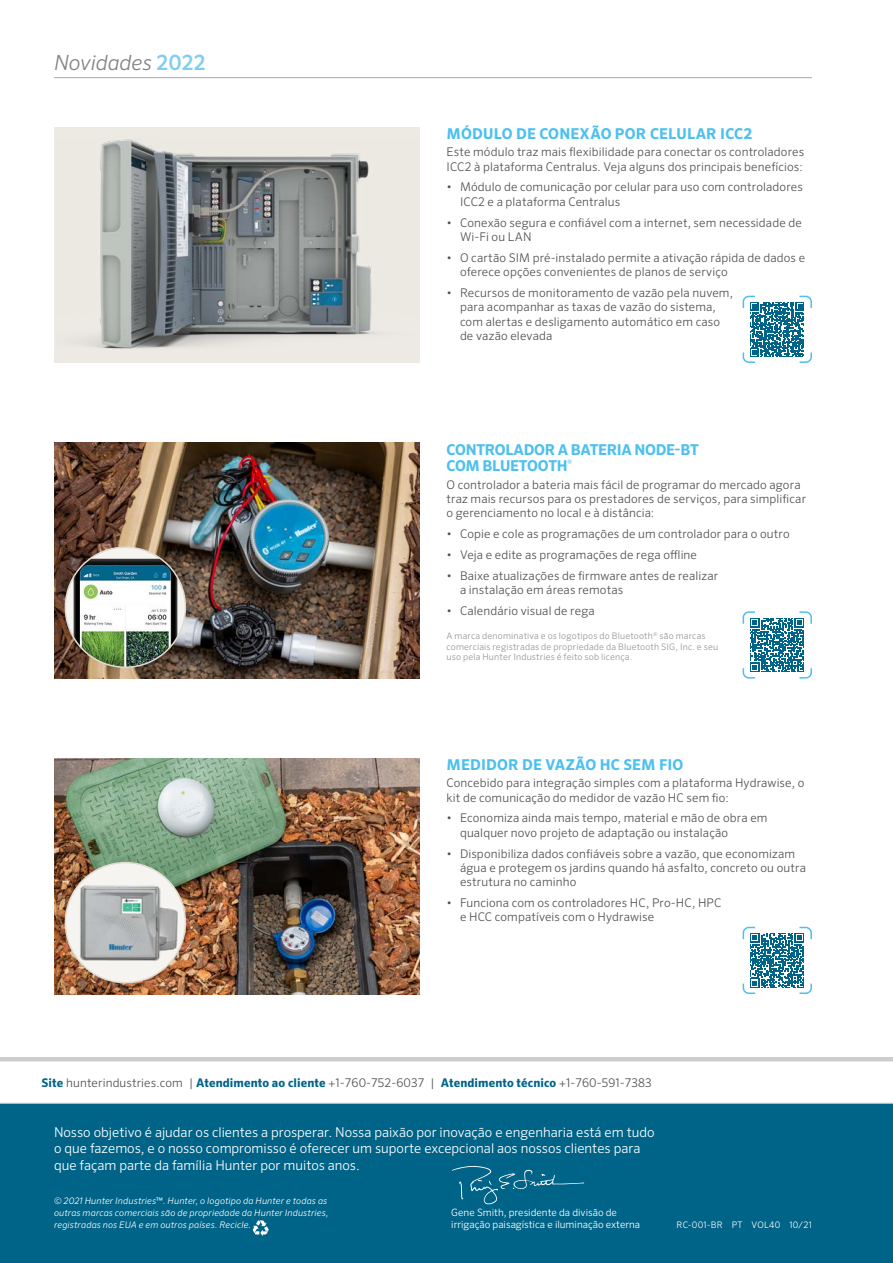
<style>
.page{position:relative;width:893px;height:1263px;background:#fff}
.page>*{position:absolute;margin:0;border:0;box-sizing:border-box;transform-origin:0 0}
.t1{font:italic 300 21px "Sero Pro";color:#808285}
.t2{font:700 15px "Sero Pro";letter-spacing:.005em;color:#4cc0ef}
.t3{font:700 15px/16.5px "Sero Pro";letter-spacing:-.02em;color:#4cc0ef}
.t4{font:300 13.5px/16.5px "Sero Pro";color:#fff}
.t5{font:300 12px/14.2px "Sero Pro";letter-spacing:.01em;color:#515254}
.t6{font:300 10.2px/12.1px "Sero Pro";color:#fff}
.t7{font:italic 300 9px/12px "Sero Pro";letter-spacing:.015em;color:#fff}
.t8{font:300 9px/10.5px "Sero Pro";letter-spacing:.02em;color:#939598}
.t9{font:300 9px "Sero Pro";letter-spacing:.025em;color:#fff}
.s1{font-weight:500;font-style:normal;color:#81cdf2}
.s2{font-weight:700;color:#006488}
.s3{font-weight:400;font-style:normal}
</style>
<div class="page">
<div style="left:0;top:1103px;width:893px;height:160px;background:#006488"></div>
<svg style="left:253px;top:1220px;width:16px;height:16px"></svg>
<hr style="left:0;top:1057px;width:893px;height:4px;background:#cfcdcb">
<hr style="left:0;top:1103px;width:893px;height:1px;background:#a7a9ac">
<svg style="left:452px;top:1166px;width:132px;height:39px"></svg>
<hr style="left:54px;top:77px;width:758px;height:1px;background:#a7a9ac">
<img style="left:54px;top:758px;width:365px;height:236px">
<div style="left:65px;top:863px;width:120px;height:120px;background:#f6f4f1;border-radius:50%"></div>
<img style="left:80px;top:885px;width:99px;height:76px">
<div style="left:65px;top:862px;width:121px;height:121px;border:2px solid #e0dbd1;border-radius:50%"></div>
<svg style="left:743px;top:927px;width:69px;height:67px"></svg>
<div style="left:54px;top:127px;width:365px;height:236px;background:#ede9e3"></div>
<img style="left:86px;top:139px;width:289px;height:210px">
<img style="left:54px;top:443px;width:365px;height:236px">
<div style="left:65px;top:547px;width:120px;height:120px;background:#f6f4f1;border-radius:50%"></div>
<img style="left:65px;top:557px;width:120px;height:110px">
<div style="left:65px;top:546px;width:121px;height:122px;border:2px solid #e0dbd1;border-radius:50%"></div>
<svg style="left:743px;top:611px;width:69px;height:68px"></svg>
<svg style="left:743px;top:296px;width:69px;height:67px"></svg>
<h1 class="t1" style="left:54px;top:50px;width:153px">Novidades <span class="s1">2022</span></h1>
<p class="t2" style="left:447px;top:124px;width:307px">MÓDULO DE CONEXÃO POR CELULAR ICC2</p>
<p class="t5" style="left:446px;top:145px;width:359px">Este módulo traz mais flexibilidade para conectar os controladores<br>ICC2 à plataforma Centralus. Veja alguns dos principais benefícios:</p>
<p class="t5" style="left:460px;top:180px;width:344px;text-indent:-14px">• Módulo de comunicação por celular para uso com controladores<br>ICC2 e a plataforma Centralus</p>
<p class="t5" style="left:460px;top:215px;width:343px;text-indent:-14px">• Conexão segura e confiável com a internet, sem necessidade de<br>Wi-Fi ou LAN</p>
<p class="t5" style="left:460px;top:250px;width:347px;text-indent:-14px">• O cartão SIM pré-instalado permite a ativação rápida de dados e oferece opções convenientes de planos de serviço</p>
<p class="t5" style="left:460px;top:286px;width:275px;text-indent:-14px">• Recursos de monitoramento de vazão pela nuvem, para acompanhar as taxas de vazão do sistema, com alertas e desligamento automático em caso de vazão elevada</p>
<p class="t3" style="left:447px;top:441px;width:254px">CONTROLADOR A BATERIA NODE-BT<br>COM BLUETOOTH<sup>®</sup></p>
<p class="t5" style="left:446px;top:477px;width:361px">O controlador a bateria mais fácil de programar do mercado agora traz mais recursos para os prestadores de serviços, para simplificar o gerenciamento no local e à distância:</p>
<p class="t5" style="left:446px;top:526px;width:345px">• Copie e cole as programações de um controlador para o outro</p>
<p class="t5" style="left:446px;top:547px;width:252px">• Veja e edite as programações de rega offline</p>
<p class="t5" style="left:460px;top:568px;width:260px;text-indent:-14px">• Baixe atualizações de firmware antes de realizar a instalação em áreas remotas</p>
<p class="t5" style="left:446px;top:604px;width:150px">• Calendário visual de rega</p>
<p class="t8" style="left:446px;top:630px;width:273px">A marca denominativa e os logotipos do Bluetooth<sup>®</sup> são marcas comerciais registradas de propriedade da Bluetooth SIG, Inc. e seu uso pela Hunter Industries é feito sob licença.</p>
<p class="t2" style="left:447px;top:755px;width:238px">MEDIDOR DE VAZÃO HC SEM FIO</p>
<p class="t5" style="left:446px;top:776px;width:359px">Concebido para integração simples com a plataforma Hydrawise, o kit de comunicação do medidor de vazão HC sem fio:</p>
<p class="t5" style="left:460px;top:811px;width:309px;text-indent:-14px">• Economiza ainda mais tempo, material e mão de obra em qualquer novo projeto de adaptação ou instalação</p>
<p class="t5" style="left:460px;top:846px;width:348px;text-indent:-14px">• Disponibiliza dados confiáveis sobre a vazão, que economizam água e protegem os jardins quando há asfalto, concreto ou outra estrutura no caminho</p>
<p class="t5" style="left:460px;top:896px;width:263px;text-indent:-14px">• Funciona com os controladores HC, Pro-HC, HPC e HCC compatíveis com o Hydrawise</p>
<p class="t5" style="left:41px;top:1076px;width:612px"><span class="s2">Site</span> hunterindustries.com | <span class="s2">Atendimento ao cliente</span> +1-760-752-6037 | <span class="s2">Atendimento técnico</span> +1-760-591-7383</p>
<p class="t4" style="left:54px;top:1124px;width:602px">Nosso objetivo é ajudar os clientes a prosperar. Nossa paixão por inovação e engenharia está em tudo o que fazemos, e o nosso compromisso é oferecer um suporte excepcional aos nossos clientes para que façam parte da família Hunter por muitos anos.</p>
<p class="t7" style="left:54px;top:1195px;width:276px">© 2021 Hunter Industries<span class="s3">™</span>. Hunter, o logotipo da Hunter e todas as outras marcas comerciais são de propriedade da Hunter Industries, registradas nos EUA e em outros países. Recicle.</p>
<p class="t6" style="left:451px;top:1206px;width:190px">Gene Smith, presidente da divisão de irrigação paisagística e iluminação externa</p>
<p class="t9" style="left:677px;top:1220px;width:137px">RC-001-BR PT VOL40 10/21</p>
</div>
